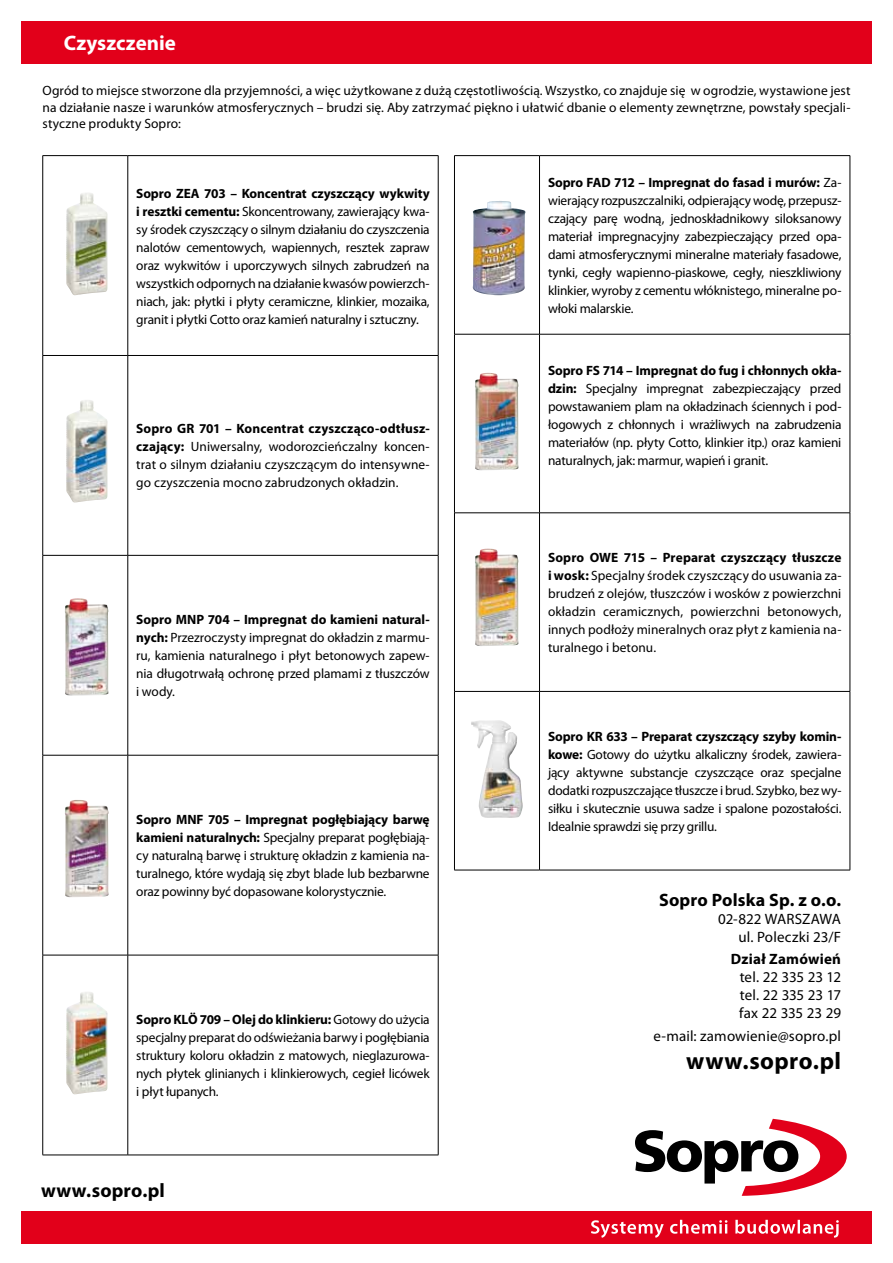
<style>
.page{position:relative;width:893px;height:1263px;background:#fff}
.page>*{position:absolute;margin:0;border:0;box-sizing:border-box;transform-origin:0 0}
.t1{font:700 24px "Myriad Pro";letter-spacing:.02em;color:#000}
.t2{font:700 21px "Myriad Pro";color:#fff}
.t3{font:700 19.5px "Myriad Pro";letter-spacing:.01em;color:#000}
.t4{font:700 18px "Myriad Pro";letter-spacing:.01em;color:#000}
.t5{font:15px/18px "Myriad Pro";letter-spacing:.005em;color:#000;text-align:right}
.t6{font:700 15px "Myriad Pro";letter-spacing:.015em;color:#000}
.t7{font:13.5px/18px "Myriad Pro";letter-spacing:-.01em;color:#000;text-align:justify}
.s1{font-weight:700}
</style>
<div class="page">
<svg style="left:43px;top:156px;width:85px;height:999px"></svg>
<hr style="left:43px;top:155px;width:85px;height:1px;background:#000">
<hr style="left:42px;top:156px;width:1px;height:199px;background:#000">
<hr style="left:128px;top:155px;width:310px;height:1px;background:#000">
<hr style="left:128px;top:156px;width:1px;height:199px;background:#000">
<hr style="left:438px;top:156px;width:1px;height:199px;background:#000">
<hr style="left:43px;top:355px;width:85px;height:1px;background:#000">
<hr style="left:42px;top:356px;width:1px;height:199px;background:#000">
<hr style="left:128px;top:355px;width:310px;height:1px;background:#000">
<hr style="left:128px;top:356px;width:1px;height:199px;background:#000">
<hr style="left:438px;top:356px;width:1px;height:199px;background:#000">
<hr style="left:43px;top:555px;width:85px;height:1px;background:#000">
<hr style="left:42px;top:556px;width:1px;height:199px;background:#000">
<hr style="left:128px;top:555px;width:310px;height:1px;background:#000">
<hr style="left:128px;top:556px;width:1px;height:199px;background:#000">
<hr style="left:438px;top:556px;width:1px;height:199px;background:#000">
<hr style="left:43px;top:755px;width:85px;height:1px;background:#000">
<hr style="left:42px;top:755px;width:1px;height:200px;background:#000">
<hr style="left:128px;top:755px;width:310px;height:1px;background:#000">
<hr style="left:128px;top:755px;width:1px;height:200px;background:#000">
<hr style="left:438px;top:755px;width:1px;height:200px;background:#000">
<hr style="left:43px;top:955px;width:85px;height:1px;background:#000">
<hr style="left:42px;top:955px;width:1px;height:200px;background:#000">
<hr style="left:128px;top:955px;width:310px;height:1px;background:#000">
<hr style="left:128px;top:955px;width:1px;height:200px;background:#000">
<hr style="left:438px;top:955px;width:1px;height:200px;background:#000">
<hr style="left:43px;top:1155px;width:85px;height:1px;background:#000">
<hr style="left:128px;top:1155px;width:310px;height:1px;background:#000">
<div style="left:21px;top:21px;width:851px;height:43px;background:#e2001a"></div>
<svg style="left:455px;top:156px;width:84px;height:714px"></svg>
<hr style="left:454px;top:155px;width:85px;height:1px;background:#000">
<hr style="left:454px;top:156px;width:1px;height:178px;background:#000">
<hr style="left:539px;top:155px;width:311px;height:1px;background:#000">
<hr style="left:539px;top:156px;width:1px;height:178px;background:#000">
<hr style="left:850px;top:156px;width:1px;height:178px;background:#000">
<hr style="left:454px;top:334px;width:85px;height:1px;background:#000">
<hr style="left:454px;top:334px;width:1px;height:179px;background:#000">
<hr style="left:539px;top:334px;width:311px;height:1px;background:#000">
<hr style="left:539px;top:334px;width:1px;height:179px;background:#000">
<hr style="left:850px;top:334px;width:1px;height:179px;background:#000">
<hr style="left:454px;top:513px;width:85px;height:1px;background:#000">
<hr style="left:454px;top:513px;width:1px;height:178px;background:#000">
<hr style="left:539px;top:513px;width:311px;height:1px;background:#000">
<hr style="left:539px;top:513px;width:1px;height:178px;background:#000">
<hr style="left:850px;top:513px;width:1px;height:178px;background:#000">
<hr style="left:454px;top:691px;width:85px;height:1px;background:#000">
<hr style="left:454px;top:692px;width:1px;height:178px;background:#000">
<hr style="left:539px;top:691px;width:311px;height:1px;background:#000">
<hr style="left:539px;top:692px;width:1px;height:178px;background:#000">
<hr style="left:850px;top:692px;width:1px;height:178px;background:#000">
<hr style="left:454px;top:870px;width:85px;height:1px;background:#000">
<hr style="left:539px;top:870px;width:311px;height:1px;background:#000">
<img style="left:475px;top:549px;width:44px;height:97px">
<img style="left:473px;top:201px;width:26px;height:92px">
<img style="left:471px;top:720px;width:52px;height:99px">
<img style="left:475px;top:373px;width:44px;height:97px">
<img style="left:66px;top:400px;width:41px;height:102px">
<img style="left:66px;top:991px;width:41px;height:103px">
<img style="left:66px;top:192px;width:41px;height:103px">
<img style="left:65px;top:800px;width:44px;height:97px">
<img style="left:65px;top:598px;width:44px;height:98px">
<div style="left:21px;top:1211px;width:851px;height:32px;background:#e2001a"></div>
<svg style="left:635px;top:1119px;width:212px;height:77px"></svg>
<svg style="left:591px;top:1220px;width:248px;height:18px"></svg>
<h2 class="t2" style="left:64px;top:31px;width:114px">Czyszczenie</h2>
<p class="t7" style="left:43px;top:83px;width:809px;line-height:16.5px">Ogród to miejsce stworzone dla przyjemności, a więc użytkowane z dużą częstotliwością. Wszystko, co znajduje się w ogrodzie, wystawione jest na działanie nasze i warunków atmosferycznych – brudzi się. Aby zatrzymać piękno i ułatwić dbanie o elementy zewnętrzne, powstały specjali&shy;styczne produkty Sopro:</p>
<p class="t7" style="left:136px;top:184px;width:295px"><span class="s1">Sopro ZEA 703 – Koncentrat czyszczący wykwity i resztki cementu:</span> Skoncentrowany, zawierający kwa&shy;sy środek czyszczący o silnym działaniu do czyszczenia nalotów cementowych, wapiennych, resztek zapraw oraz wykwitów i uporczywych silnych zabrudzeń na wszystkich odpornych na działanie kwasów powierzch&shy;niach, jak: płytki i płyty ceramiczne, klinkier, mozaika, granit i płytki Cotto oraz kamień naturalny i sztuczny.</p>
<p class="t7" style="left:136px;top:420px;width:295px"><span class="s1">Sopro GR 701 – Koncentrat czyszcząco-odtłusz&shy;czający:</span> Uniwersalny, wodorozcieńczalny koncen&shy;trat o silnym działaniu czyszczącym do intensywne&shy;go czyszczenia mocno zabrudzonych okładzin.</p>
<p class="t7" style="left:136px;top:611px;width:295px"><span class="s1">Sopro MNP 704 – Impregnat do kamieni natural&shy;nych:</span> Przezroczysty impregnat do okładzin z marmu&shy;ru, kamienia naturalnego i płyt betonowych zapew&shy;nia długotrwałą ochronę przed plamami z tłuszczów i wody.</p>
<p class="t7" style="left:136px;top:811px;width:295px"><span class="s1">Sopro MNF 705 – Impregnat pogłębiający barwę kamieni naturalnych:</span> Specjalny preparat pogłębiają&shy;cy naturalną barwę i strukturę okładzin z kamienia na&shy;turalnego, które wydają się zbyt blade lub bezbarwne oraz powinny być dopasowane kolorystycznie.</p>
<p class="t7" style="left:136px;top:1011px;width:295px"><span class="s1">Sopro KLÖ 709 – Olej do klinkieru:</span> Gotowy do użycia specjalny preparat do odświeżania barwy i pogłębiania struktury koloru okładzin z matowych, nieglazurowa&shy;nych płytek glinianych i klinkierowych, cegieł licówek i płyt łupanych.</p>
<h3 class="t3" style="left:41px;top:1180px;width:125px">www.sopro.pl</h3>
<p class="t7" style="left:548px;top:174px;width:295px"><span class="s1">Sopro FAD 712 – Impregnat do fasad i murów:</span> Za&shy;wierający rozpuszczalniki, odpierający wodę, przepusz&shy;czający parę wodną, jednoskładnikowy siloksanowy materiał impregnacyjny zabezpieczający przed opa&shy;dami atmosferycznymi mineralne materiały fasadowe, tynki, cegły wapienno-piaskowe, cegły, nieszkliwiony klinkier, wyroby z cementu włóknistego, mineralne po&shy;włoki malarskie.</p>
<p class="t7" style="left:548px;top:361px;width:295px"><span class="s1">Sopro FS 714 – Impregnat do fug i chłonnych okła&shy;dzin:</span> Specjalny impregnat zabezpieczający przed powstawaniem plam na okładzinach ściennych i pod&shy;łogowych z chłonnych i wrażliwych na zabrudzenia materiałów (np. płyty Cotto, klinkier itp.) oraz kamieni naturalnych, jak: marmur, wapień i granit.</p>
<p class="t7" style="left:548px;top:549px;width:295px"><span class="s1">Sopro OWE 715 – Preparat czyszczący tłuszcze i wosk:</span> Specjalny środek czyszczący do usuwania za&shy;brudzeń z olejów, tłuszczów i wosków z powierzchni okładzin ceramicznych, powierzchni betonowych, innych podłoży mineralnych oraz płyt z kamienia na&shy;turalnego i betonu.</p>
<p class="t7" style="left:548px;top:727px;width:295px"><span class="s1">Sopro KR 633 – Preparat czyszczący szyby komin&shy;kowe:</span> Gotowy do użytku alkaliczny środek, zawiera&shy;jący aktywne substancje czyszczące oraz specjalne dodatki rozpuszczające tłuszcze i brud. Szybko, bez wy&shy;siłku i skutecznie usuwa sadze i spalone pozostałości.<br>Idealnie sprawdzi się przy grillu.</p>
<h3 class="t4" style="left:659px;top:890px;width:183px">Sopro Polska Sp. z o.o.</h3>
<p class="t5" style="left:718px;top:910px;width:124px">02-822 WARSZAWA ul. Poleczki 23/F</p>
<p class="t6" style="left:731px;top:951px;width:112px">Dział Zamówień</p>
<p class="t5" style="left:739px;top:969px;width:103px;text-align:justify">tel. 22 335 23 12 tel. 22 335 23 17 fax 22 335 23 29</p>
<p class="t5" style="left:653px;top:1027px;width:189px">e-mail: zamowienie@sopro.pl</p>
<h1 class="t1" style="left:686px;top:1047px;width:156px">www.sopro.pl</h1>
</div>
